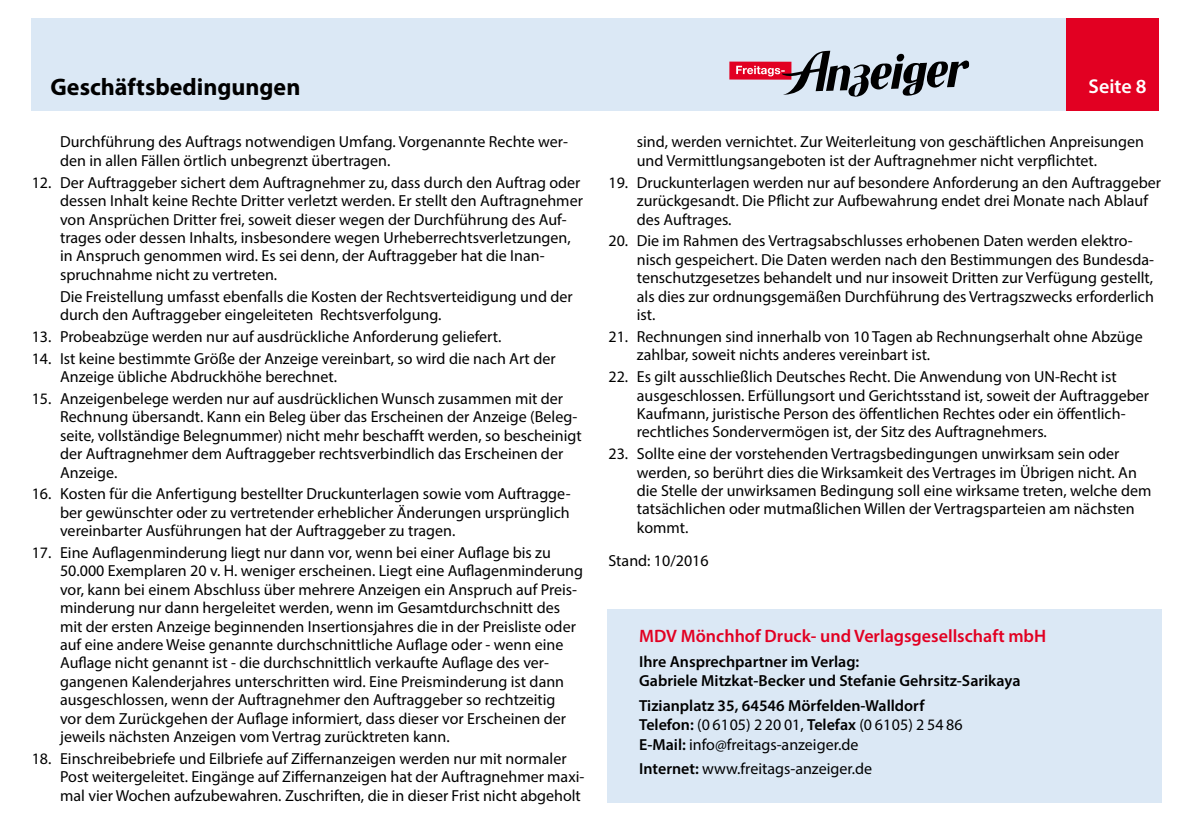
<style>
.page{position:relative;width:1191px;height:834px;background:#fff}
.page>*{position:absolute;margin:0;border:0;box-sizing:border-box;transform-origin:0 0}
.t1{font:700 24px "Myriad Pro";color:#000}
.t2{font:600 20px "Myriad Pro";color:#fff}
.t3{font:600 18px "Myriad Pro";color:#e20022}
.t4{font:16px/18.4px "Myriad Pro";color:#000}
.t5{font:600 16px/19.2px "Myriad Pro";color:#000}
.s1{font-weight:400}
.s2{font-weight:600}
</style>
<div class="page">
<div style="left:31px;top:18px;width:1035px;height:92px;background:#dbe8f5"></div>
<div style="left:729px;top:62px;width:62px;height:18px;background:#e20022"></div>
<svg style="left:736px;top:50px;width:233px;height:47px"></svg>
<div style="left:1066px;top:18px;width:93px;height:92px;background:#e20022"></div>
<div style="left:607px;top:609px;width:554px;height:193px;background:#dbe8f5"></div>
<h1 class="t1" style="left:50px;top:71px;width:251px">Geschäftsbedingungen</h1>
<p class="t2" style="left:1088px;top:73px;width:60px">Seite 8</p>
<p class="t4" style="left:60px;top:133px;width:509px">Durchführung des Auftrags notwendigen Umfang. Vorgenannte Rechte wer&shy;den in allen Fällen örtlich unbegrenzt übertragen.</p>
<p class="t4" style="left:60px;top:173px;width:524px;text-indent:-28px">12. Der Auftraggeber sichert dem Auftragnehmer zu, dass durch den Auftrag oder dessen Inhalt keine Rechte Dritter verletzt werden. Er stellt den Auftragnehmer von Ansprüchen Dritter frei, soweit dieser wegen der Durchführung des Auf&shy;trages oder dessen Inhalts, insbesondere wegen Urheberrechtsverletzungen, in Anspruch genommen wird. Es sei denn, der Auftraggeber hat die Inan&shy;spruchnahme nicht zu vertreten.</p>
<p class="t4" style="left:60px;top:287px;width:514px">Die Freistellung umfasst ebenfalls die Kosten der Rechtsverteidigung und der durch den Auftraggeber eingeleiteten Rechtsverfolgung.</p>
<p class="t4" style="left:32px;top:327px;width:471px">13. Probeabzüge werden nur auf ausdrückliche Anforderung geliefert.</p>
<p class="t4" style="left:60px;top:349px;width:497px;text-indent:-28px">14. Ist keine bestimmte Größe der Anzeige vereinbart, so wird die nach Art der<br>Anzeige übliche Abdruckhöhe berechnet.</p>
<p class="t4" style="left:60px;top:389px;width:523px;text-indent:-28px">15. Anzeigenbelege werden nur auf ausdrücklichen Wunsch zusammen mit der Rechnung übersandt. Kann ein Beleg über das Erscheinen der Anzeige (Beleg&shy;seite, vollständige Belegnummer) nicht mehr beschafft werden, so bescheinigt der Auftragnehmer dem Auftraggeber rechtsverbindlich das Erscheinen der Anzeige.</p>
<p class="t4" style="left:60px;top:484px;width:512px;text-align:justify;text-indent:-28px">16. Kosten für die Anfertigung bestellter Druckunterlagen sowie vom Auftragge&shy;ber gewünschter oder zu vertretender erheblicher Änderungen ursprünglich vereinbarter Ausführungen hat der Auftraggeber zu tragen.</p>
<p class="t4" style="left:60px;top:543px;width:524px;text-indent:-28px">17. Eine Auflagenminderung liegt nur dann vor, wenn bei einer Auflage bis zu 50.000 Exemplaren 20 v. H. weniger erscheinen. Liegt eine Auflagenminderung vor, kann bei einem Abschluss über mehrere Anzeigen ein Anspruch auf Preis&shy;minderung nur dann hergeleitet werden, wenn im Gesamtdurchschnitt des mit der ersten Anzeige beginnenden Insertionsjahres die in der Preisliste oder auf eine andere Weise genannte durchschnittliche Auflage oder - wenn eine Auflage nicht genannt ist - die durchschnittlich verkaufte Auflage des ver&shy;gangenen Kalenderjahres unterschritten wird. Eine Preisminderung ist dann ausgeschlossen, wenn der Auftragnehmer den Auftraggeber so rechtzeitig<br>vor dem Zurückgehen der Auflage informiert, dass dieser vor Erscheinen der jeweils nächsten Anzeigen vom Vertrag zurücktreten kann.</p>
<p class="t4" style="left:60px;top:749px;width:526px;text-indent:-28px">18. Einschreibebriefe und Eilbriefe auf Ziffernanzeigen werden nur mit normaler<br>Post weitergeleitet. Eingänge auf Ziffernanzeigen hat der Auftragnehmer maxi&shy;mal vier Wochen aufzubewahren. Zuschriften, die in dieser Frist nicht abgeholt</p>
<p class="t4" style="left:637px;top:133px;width:508px">sind, werden vernichtet. Zur Weiterleitung von geschäftlichen Anpreisungen und Vermittlungsangeboten ist der Auftragnehmer nicht verpflichtet.</p>
<p class="t4" style="left:637px;top:173px;width:526px;text-indent:-28px">19. Druckunterlagen werden nur auf besondere Anforderung an den Auftraggeber zurückgesandt. Die Pflicht zur Aufbewahrung endet drei Monate nach Ablauf des Auftrages.</p>
<p class="t4" style="left:637px;top:231px;width:519px;text-indent:-28px">20. Die im Rahmen des Vertragsabschlusses erhobenen Daten werden elektro&shy;nisch gespeichert. Die Daten werden nach den Bestimmungen des Bundesda&shy;tenschutzgesetzes behandelt und nur insoweit Dritten zur Verfügung gestellt, als dies zur ordnungsgemäßen Durchführung des Vertragszwecks erforderlich ist.</p>
<p class="t4" style="left:637px;top:327px;width:507px;text-indent:-28px">21. Rechnungen sind innerhalb von 10 Tagen ab Rechnungserhalt ohne Abzüge zahlbar, soweit nichts anderes vereinbart ist.</p>
<p class="t4" style="left:637px;top:367px;width:514px;text-indent:-28px">22. Es gilt ausschließlich Deutsches Recht. Die Anwendung von UN-Recht ist ausgeschlossen. Erfüllungsort und Gerichtsstand ist, soweit der Auftraggeber Kaufmann, juristische Person des öffentlichen Rechtes oder ein öffentlich&shy;rechtliches Sondervermögen ist, der Sitz des Auftragnehmers.</p>
<p class="t4" style="left:637px;top:444px;width:516px;text-indent:-28px">23. Sollte eine der vorstehenden Vertragsbedingungen unwirksam sein oder werden, so berührt dies die Wirksamkeit des Vertrages im Übrigen nicht. An die Stelle der unwirksamen Bedingung soll eine wirksame treten, welche dem tatsächlichen oder mutmaßlichen Willen der Vertragsparteien am nächsten kommt.</p>
<p class="t4" style="left:608px;top:551px;width:102px">Stand: 10/2016</p>
<p class="t3" style="left:639px;top:624px;width:408px">MDV Mönchhof Druck- und Verlagsgesellschaft mbH</p>
<p class="t5" style="left:639px;top:651px;width:383px">Ihre Ansprechpartner im Verlag:<br>Gabriele Mitzkat-Becker und Stefanie Gehrsitz-Sarikaya</p>
<p class="t5" style="left:639px;top:695px;width:325px">Tizianplatz 35, 64546 Mörfelden-Walldorf<br>Telefon: <span class="s1">(0 6105) 2 20 01,</span> Telefax <span class="s1">(0 6105) 2 54 86<br></span>E-Mail: <span class="s1">info@freitags-anzeiger.de</span></p>
<p class="t4" style="left:639px;top:759px;width:234px"><span class="s2">Internet:</span> www.freitags-anzeiger.de</p>
</div>
